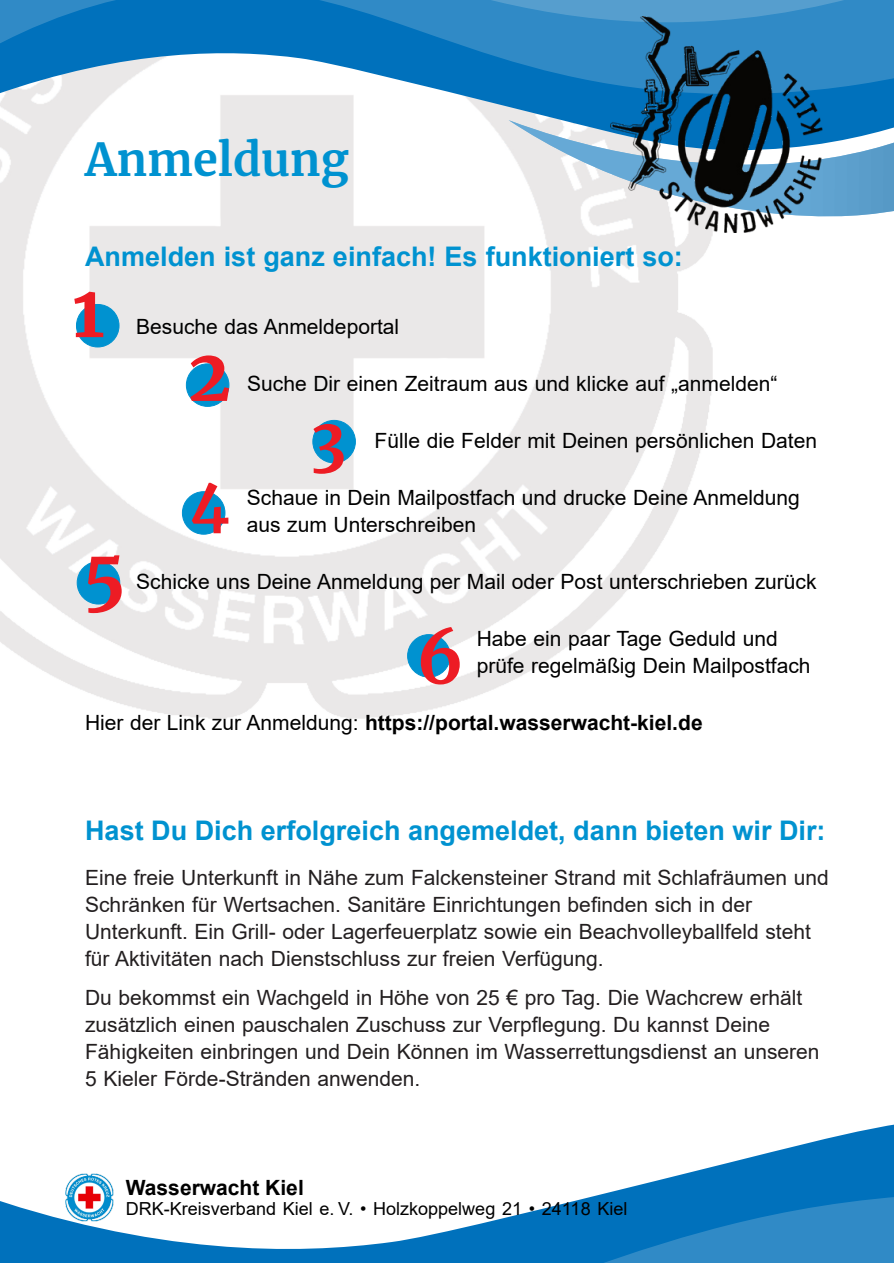
<style>
.page{position:relative;width:894px;height:1263px;background:#fff}
.page>*{position:absolute;margin:0;border:0;box-sizing:border-box;transform-origin:0 0}
.t1{font:700 72px "Merriweather";color:#ed1c24}
.t2{font:700 63px "Merriweather";color:#ed1c24}
.t3{font:700 60px "Merriweather";color:#ed1c24}
.t4{font:700 45px "Merriweather";color:#0092d0}
.t5{font:700 27px "Arial";color:#0092d0}
.t6{font:21px/27px "Arial";color:#231f20}
.t7{font:21px/27px "Arial";color:#000}
.t8{font:700 21px "Arial";color:#000}
.t9{font:18px "Arial";color:#000}
.s1{font-weight:400}
</style>
<div class="page">
<img style="left:0;top:150px;width:712px;height:568px">
<svg style="left:0;top:97px;width:893px;height:53px"></svg>
<img style="left:508px;top:120px;width:385px;height:97px">
<svg style="left:0;top:0;width:893px;height:97px;background:#4395cc"></svg>
<svg style="left:65px;top:1124px;width:828px;height:65px"></svg>
<svg style="left:0;top:1189px;width:893px;height:74px"></svg>
<img style="left:609px;top:16px;width:213px;height:216px">
<img style="left:66px;top:1173px;width:48px;height:49px">
<div style="left:76px;top:304px;width:43px;height:43px;background:#0092d0;border:1px solid #0092d0;border-radius:50%"></div>
<div style="left:186px;top:364px;width:43px;height:43px;background:#0092d0;border:1px solid #0092d0;border-radius:50%"></div>
<div style="left:312px;top:420px;width:43px;height:43px;background:#0092d0;border:1px solid #0092d0;border-radius:50%"></div>
<div style="left:182px;top:491px;width:43px;height:43px;background:#0092d0;border:1px solid #0092d0;border-radius:50%"></div>
<div style="left:77px;top:561px;width:43px;height:43px;background:#0092d0;border:1px solid #0092d0;border-radius:50%"></div>
<div style="left:407px;top:634px;width:43px;height:43px;background:#0092d0;border:1px solid #0092d0;border-radius:50%"></div>
<h3 class="t4" style="left:85px;top:131px;width:265px">Anmeldung</h3>
<p class="t5" style="left:85px;top:246px;width:599px">Anmelden ist ganz einfach! Es funktioniert so:</p>
<h1 class="t1" style="left:72px;top:266px;width:34px">1</h1>
<h1 class="t1" style="left:187px;top:330px;width:45px">2</h1>
<h2 class="t2" style="left:310px;top:402px;width:37px">3</h2>
<h3 class="t3" style="left:190px;top:465px;width:41px">4</h3>
<h1 class="t1" style="left:82px;top:531px;width:46px">5</h1>
<h1 class="t1" style="left:415px;top:613px;width:50px">6</h1>
<p class="t7" style="left:136px;top:315px;width:264px">Besuche das Anmeldeportal</p>
<p class="t7" style="left:247px;top:372px;width:531px">Suche Dir einen Zeitraum aus und klicke auf „anmelden“</p>
<p class="t7" style="left:374px;top:429px;width:444px">Fülle die Felder mit Deinen persönlichen Daten</p>
<p class="t7" style="left:247px;top:486px;width:554px">Schaue in Dein Mailpostfach und drucke Deine Anmeldung aus zum Unterschreiben</p>
<p class="t7" style="left:136px;top:570px;width:681px">Schicke uns Deine Anmeldung per Mail oder Post unterschrieben zurück</p>
<p class="t7" style="left:476px;top:627px;width:335px">Habe ein paar Tage Geduld und prüfe regelmäßig Dein Mailpostfach</p>
<p class="t8" style="left:85px;top:715px;width:618px"><span class="s1">Hier der Link zur Anmeldung:</span> https://portal.wasserwacht-kiel.de</p>
<p class="t5" style="left:85px;top:820px;width:741px">Hast Du Dich erfolgreich angemeldet, dann bieten wir Dir:</p>
<p class="t6" style="left:85px;top:866px;width:745px">Eine freie Unterkunft in Nähe zum Falckensteiner Strand mit Schlafräumen und Schränken für Wertsachen. Sanitäre Einrichtungen befinden sich in der Unterkunft. Ein Grill- oder Lagerfeuerplatz sowie ein Beachvolleyballfeld steht für Aktivitäten nach Dienstschluss zur freien Verfügung.</p>
<p class="t6" style="left:85px;top:986px;width:735px">Du bekommst ein Wachgeld in Höhe von 25 € pro Tag. Die Wachcrew erhält zusätzlich einen pauschalen Zuschuss zur Verpflegung. Du kannst Deine Fähigkeiten einbringen und Dein Können im Wasserrettungsdienst an unseren 5 Kieler Förde-Stränden anwenden.</p>
<p class="t8" style="left:126px;top:1179px;width:179px">Wasserwacht Kiel</p>
<p class="t9" style="left:126px;top:1202px;width:503px">DRK-Kreisverband Kiel e. V. • Holzkoppelweg 21 • 24118 Kiel</p>
</div>
